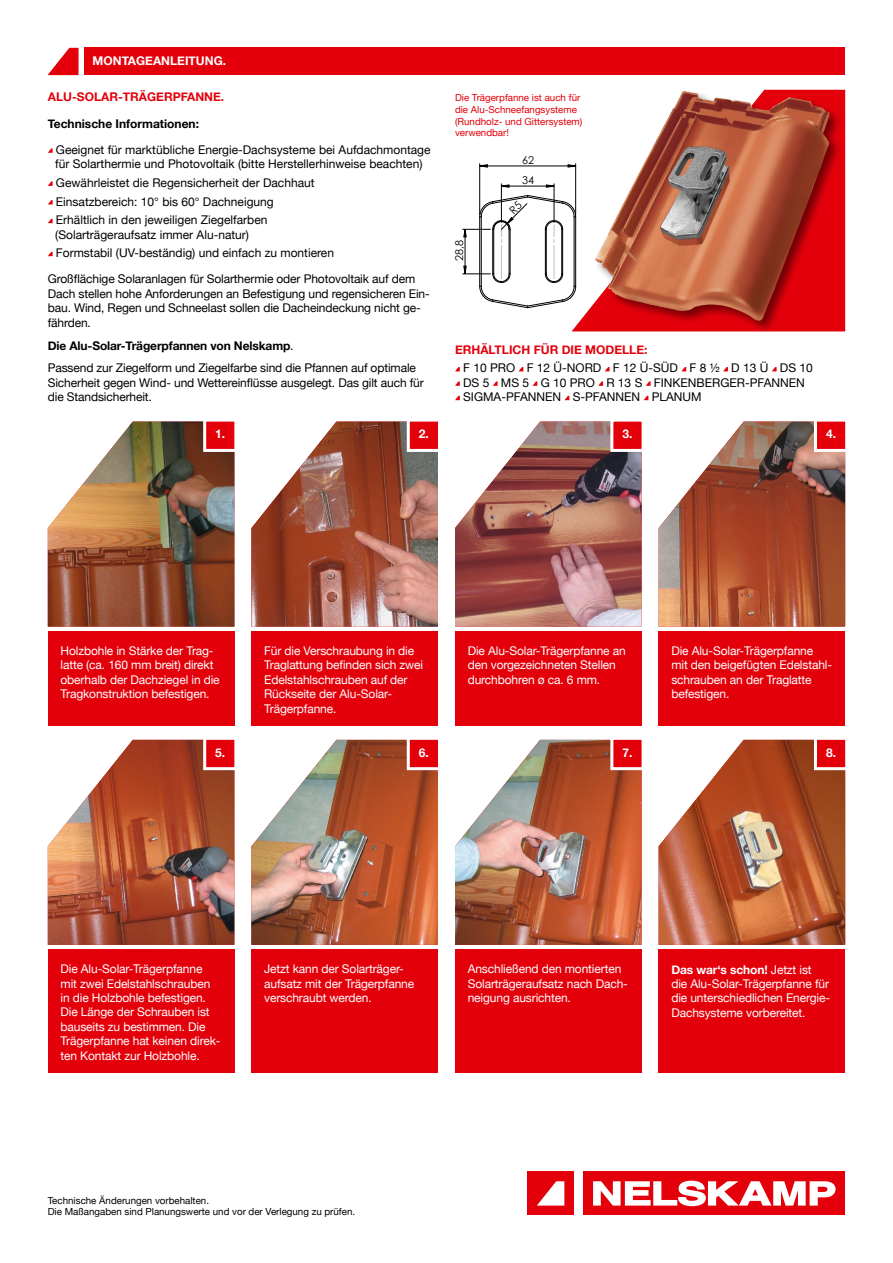
<style>
.page{position:relative;width:893px;height:1263px;background:#fff}
.page>*{position:absolute;margin:0;border:0;box-sizing:border-box;transform-origin:0 0}
.t1{font:12px/14.4px "Helvetica Neue";letter-spacing:-.01em;color:#fff}
.t2{font:12px/14.4px "Helvetica Neue";color:#000}
.t3{font:700 12px "Helvetica Neue";color:#e3000b}
.t4{font:700 12px "Helvetica Neue";color:#fff}
.t5{font:700 12px "Helvetica Neue";color:#000}
.t6{font:10.8px/20.1px "Century Gothic";color:#000}
.t7{font:9.75px/11.7px "Helvetica Neue";color:#000}
.t8{font:9.75px/11.7px "Helvetica Neue";color:#e3000b}
.s1{font-weight:700}
</style>
<div class="page">
<div style="left:527px;top:1172px;width:47px;height:43px;background:#e3000b"></div>
<svg style="left:537px;top:1181px;width:27px;height:24px"></svg>
<div style="left:583px;top:1172px;width:262px;height:43px;background:#e3000b"></div>
<svg style="left:593px;top:1181px;width:243px;height:25px"></svg>
<div style="left:85px;top:48px;width:760px;height:27px;background:#e3000b"></div>
<svg style="left:48px;top:48px;width:31px;height:27px"></svg>
<svg style="left:48px;top:148px;width:5px;height:5px"></svg>
<svg style="left:48px;top:181px;width:5px;height:5px"></svg>
<svg style="left:48px;top:200px;width:5px;height:4px"></svg>
<svg style="left:48px;top:219px;width:5px;height:4px"></svg>
<svg style="left:48px;top:252px;width:5px;height:4px"></svg>
<img style="left:48px;top:421px;width:187px;height:206px">
<div style="left:48px;top:631px;width:186px;height:94px;background:#e3000b"></div>
<img style="left:251px;top:421px;width:187px;height:206px">
<div style="left:251px;top:631px;width:187px;height:94px;background:#e3000b"></div>
<img style="left:455px;top:421px;width:187px;height:206px">
<div style="left:455px;top:631px;width:187px;height:94px;background:#e3000b"></div>
<img style="left:659px;top:421px;width:187px;height:206px">
<div style="left:659px;top:631px;width:186px;height:94px;background:#e3000b"></div>
<img style="left:48px;top:739px;width:187px;height:206px">
<div style="left:48px;top:949px;width:186px;height:123px;background:#e3000b"></div>
<img style="left:251px;top:739px;width:187px;height:206px">
<div style="left:251px;top:949px;width:187px;height:123px;background:#e3000b"></div>
<img style="left:455px;top:739px;width:187px;height:206px">
<div style="left:455px;top:949px;width:187px;height:123px;background:#e3000b"></div>
<svg style="left:659px;top:739px;width:187px;height:206px;background:#bd6f50"></svg>
<div style="left:659px;top:949px;width:186px;height:123px;background:#e3000b"></div>
<svg style="left:455px;top:367px;width:5px;height:4px"></svg>
<svg style="left:519px;top:367px;width:4px;height:4px"></svg>
<svg style="left:605px;top:367px;width:5px;height:4px"></svg>
<svg style="left:681px;top:367px;width:5px;height:4px"></svg>
<svg style="left:723px;top:367px;width:5px;height:4px"></svg>
<svg style="left:772px;top:367px;width:5px;height:4px"></svg>
<svg style="left:455px;top:381px;width:5px;height:5px"></svg>
<svg style="left:493px;top:381px;width:5px;height:5px"></svg>
<svg style="left:532px;top:381px;width:5px;height:5px"></svg>
<svg style="left:598px;top:381px;width:5px;height:5px"></svg>
<svg style="left:646px;top:381px;width:5px;height:5px"></svg>
<svg style="left:455px;top:396px;width:5px;height:4px"></svg>
<svg style="left:564px;top:396px;width:5px;height:4px"></svg>
<svg style="left:644px;top:396px;width:4px;height:4px"></svg>
<svg style="left:572px;top:90px;width:273px;height:241px"></svg>
<hr style="left:480px;top:166px;width:96px;height:1px;background:#000">
<hr style="left:575px;top:164px;width:1px;height:51px;background:#000">
<hr style="left:479px;top:164px;width:1px;height:51px;background:#000">
<hr style="left:501px;top:186px;width:53px;height:1px;background:#000">
<hr style="left:501px;top:184px;width:1px;height:38px;background:#000">
<hr style="left:554px;top:184px;width:1px;height:38px;background:#000">
<svg style="left:568px;top:164px;width:8px;height:4px"></svg>
<svg style="left:479px;top:164px;width:9px;height:4px"></svg>
<svg style="left:501px;top:184px;width:8px;height:4px"></svg>
<svg style="left:546px;top:184px;width:8px;height:4px"></svg>
<div style="left:594px;top:89px;width:249px;height:245px;background:#000;opacity:.5"></div>
<img style="left:627px;top:91px;width:57px;height:105px">
<svg style="left:463px;top:195px;width:113px;height:113px"></svg>
<p class="t4" style="left:93px;top:51px;width:135px">MONTAGEANLEITUNG.</p>
<p class="t3" style="left:48px;top:88px;width:178px">ALU-SOLAR-TRÄGERPFANNE.</p>
<p class="t5" style="left:48px;top:114px;width:153px">Technische Informationen:</p>
<p class="t2" style="left:55px;top:143px;width:377px">Geeignet für marktübliche Energie-Dachsysteme bei Aufdachmontage für Solarthermie und Photovoltaik (bitte Herstellerhinweise beachten)</p>
<p class="t2" style="left:56px;top:174px;width:260px;line-height:18.6px">Gewährleistet die Regensicherheit der Dachhaut<br>Einsatzbereich: 10° bis 60° Dachneigung<br>Erhältlich in den jeweiligen Ziegelfarben</p>
<p class="t2" style="left:55px;top:226px;width:280px;line-height:18.6px">(Solarträgeraufsatz immer Alu-natur)<br>Formstabil (UV-beständig) und einfach zu montieren</p>
<p class="t2" style="left:48px;top:273px;width:383px">Großflächige Solaranlagen für Solarthermie oder Photovoltaik auf dem Dach stellen hohe Anforderungen an Befestigung und regensicheren Ein&shy;bau. Wind, Regen und Schneelast sollen die Dacheindeckung nicht ge&shy;fährden.</p>
<p class="t2" style="left:48px;top:334px;width:370px;line-height:23px"><span class="s1">Die Alu-Solar-Trägerpfannen von Nelskamp</span>.<br>Passend zur Ziegelform und Ziegelfarbe sind die Pfannen auf optimale</p>
<p class="t2" style="left:48px;top:376px;width:377px">Sicherheit gegen Wind- und Wettereinflüsse ausgelegt. Das gilt auch für die Standsicherheit.</p>
<p class="t4" style="left:215px;top:425px;width:12px">1.</p>
<p class="t4" style="left:419px;top:425px;width:12px">2.</p>
<p class="t8" style="left:455px;top:92px;width:129px">Die Trägerpfanne ist auch für die Alu-Schneefangsysteme (Rundholz- und Gittersystem) verwendbar!</p>
<p class="t6" style="left:522px;top:149px;width:14px">62<br>34</p>
<p class="t6" style="left:449px;top:261px;width:23px;rotate:-90deg">28,8</p>
<p class="t3" style="left:455px;top:340px;width:194px">ERHÄLTLICH FÜR DIE MODELLE:</p>
<p class="t2" style="left:463px;top:362px;width:351px">F 10 PRO F 12 Ü-NORD F 12 Ü-SÜD F 8 ½ D 13 Ü DS 10<br>DS 5 MS 5 G 10 PRO R 13 S FINKENBERGER-PFANNEN<br>SIGMA-PFANNEN S-PFANNEN PLANUM</p>
<p class="t4" style="left:622px;top:425px;width:12px">3.</p>
<p class="t4" style="left:826px;top:425px;width:12px">4.</p>
<p class="t1" style="left:61px;top:644px;width:161px">Holzbohle in Stärke der Trag&shy;latte (ca. 160 mm breit) direkt oberhalb der Dachziegel in die<br>Tragkonstruktion befestigen.</p>
<p class="t4" style="left:215px;top:743px;width:12px">5.</p>
<p class="t1" style="left:264px;top:644px;width:161px">Für die Verschraubung in die<br>Traglattung befinden sich zwei<br>Edelstahlschrauben auf der<br>Rückseite der Alu-Solar-<br>Trägerpfanne.</p>
<p class="t4" style="left:419px;top:743px;width:12px">6.</p>
<p class="t1" style="left:468px;top:644px;width:159px">Die Alu-Solar-Trägerpfanne an den vorgezeichneten Stellen durchbohren ø ca. 6 mm.</p>
<p class="t4" style="left:622px;top:743px;width:12px">7.</p>
<p class="t1" style="left:671px;top:644px;width:162px">Die Alu-Solar-Trägerpfanne mit den beigefügten Edelstahl&shy;schrauben an der Traglatte befestigen.</p>
<p class="t4" style="left:826px;top:743px;width:12px">8.</p>
<p class="t1" style="left:61px;top:962px;width:161px">Die Alu-Solar-Trägerpfanne mit zwei Edelstahlschrauben in die Holzbohle befestigen.<br>Die Länge der Schrauben ist bauseits zu bestimmen. Die<br>Trägerpfanne hat keinen direk&shy;ten Kontakt zur Holzbohle.</p>
<p class="t1" style="left:264px;top:962px;width:152px">Jetzt kann der Solarträger&shy;aufsatz mit der Trägerpfanne verschraubt werden.</p>
<p class="t1" style="left:468px;top:962px;width:162px">Anschließend den montierten<br>Solarträgeraufsatz nach Dach&shy;neigung ausrichten.</p>
<p class="t1" style="left:671px;top:963px;width:160px"><span class="s1">Das war‘s schon!</span> Jetzt ist die Alu-Solar-Trägerpfanne für die unterschiedlichen Energie-<br>Dachsysteme vorbereitet.</p>
<p class="t7" style="left:48px;top:1195px;width:309px">Technische Änderungen vorbehalten.<br>Die Maßangaben sind Planungswerte und vor der Verlegung zu prüfen.</p>
</div>
